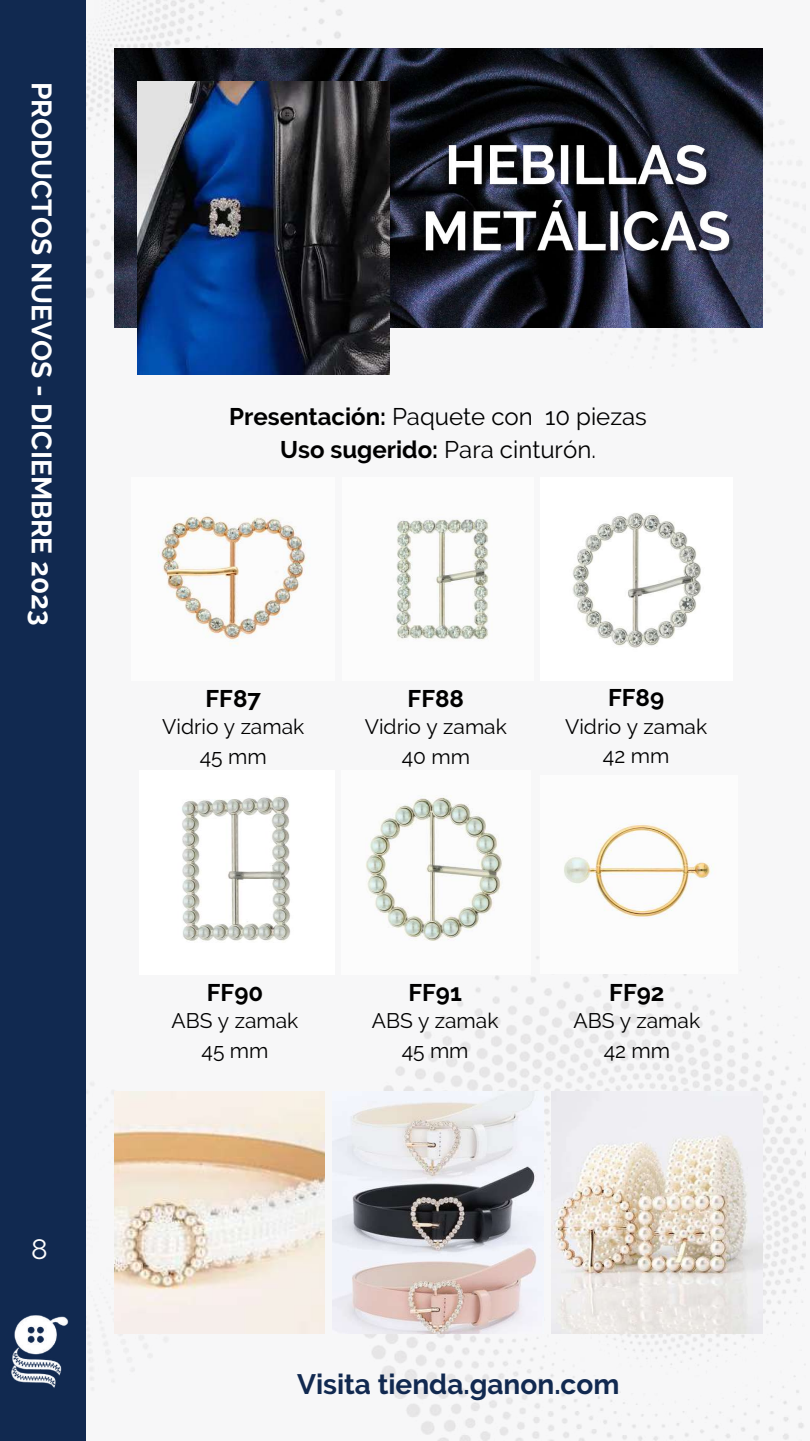
<style>
.page{position:relative;width:810px;height:1441px;background:#fff}
.page>*{position:absolute;margin:0;border:0;box-sizing:border-box;transform-origin:0 0}
.t1{font:700 28px "Raleway";color:#fff}
.t2{font:700 28px "Raleway";color:#112950}
.t3{font:28px "Raleway";color:#fff}
.t4{font:24px/33px "Raleway";color:#000;text-align:center}
.t5{font:700 24px "Raleway";color:#000}
.t6{font:21px/29.2px "Raleway";color:#000;text-align:center}
.s1{font-weight:700}
</style>
<div class="page">
<img style="left:86px;top:0;width:720px;height:1440px">
<img style="left:114px;top:49px;width:648px;height:279px">
<div style="left:0;top:0;width:86px;height:1440px;background:#112950"></div>
<img style="left:11px;top:1315px;width:58px;height:73px">
<img style="left:138px;top:81px;width:252px;height:293px">
<img style="left:342px;top:477px;width:191px;height:203px">
<img style="left:541px;top:477px;width:191px;height:203px">
<img style="left:139px;top:770px;width:195px;height:204px">
<img style="left:131px;top:477px;width:204px;height:203px">
<img style="left:341px;top:770px;width:190px;height:204px">
<img style="left:541px;top:775px;width:197px;height:197px">
<img style="left:421px;top:133px;width:314px;height:131px">
<img style="left:114px;top:1091px;width:211px;height:241px">
<img style="left:551px;top:1091px;width:211px;height:241px">
<img style="left:332px;top:1091px;width:212px;height:241px">
<h1 class="t1" style="left:58px;top:82px;width:545px;rotate:90deg">PRODUCTOS NUEVOS - DICIEMBRE 2023</h1>
<h1 class="t3" style="left:31px;top:1232px;width:18px">8</h1>
<p class="t4" style="left:229px;top:400px;width:419px"><span class="s1">Presentación:</span> Paquete con 10 piezas<br><span class="s1">Uso sugerido:</span> Para cinturón.</p>
<p class="t5" style="left:206px;top:684px;width:57px">FF87</p>
<p class="t6" style="left:162px;top:712px;width:144px">Vidrio y zamak<br>45 mm</p>
<p class="t5" style="left:408px;top:684px;width:58px">FF88</p>
<p class="t5" style="left:608px;top:683px;width:58px">FF89</p>
<p class="t6" style="left:565px;top:711px;width:144px">Vidrio y zamak<br>42 mm</p>
<p class="t6" style="left:365px;top:712px;width:144px">Vidrio y zamak<br>40 mm</p>
<p class="t5" style="left:207px;top:977px;width:58px">FF90</p>
<p class="t6" style="left:172px;top:1006px;width:128px">ABS y zamak<br>45 mm</p>
<p class="t5" style="left:408px;top:977px;width:55px">FF91</p>
<p class="t6" style="left:372px;top:1006px;width:128px">ABS y zamak<br>45 mm</p>
<p class="t5" style="left:609px;top:977px;width:57px">FF92</p>
<p class="t6" style="left:574px;top:1006px;width:128px">ABS y zamak<br>42 mm</p>
<h1 class="t2" style="left:297px;top:1366px;width:324px">Visita tienda.ganon.com</h1>
</div>
